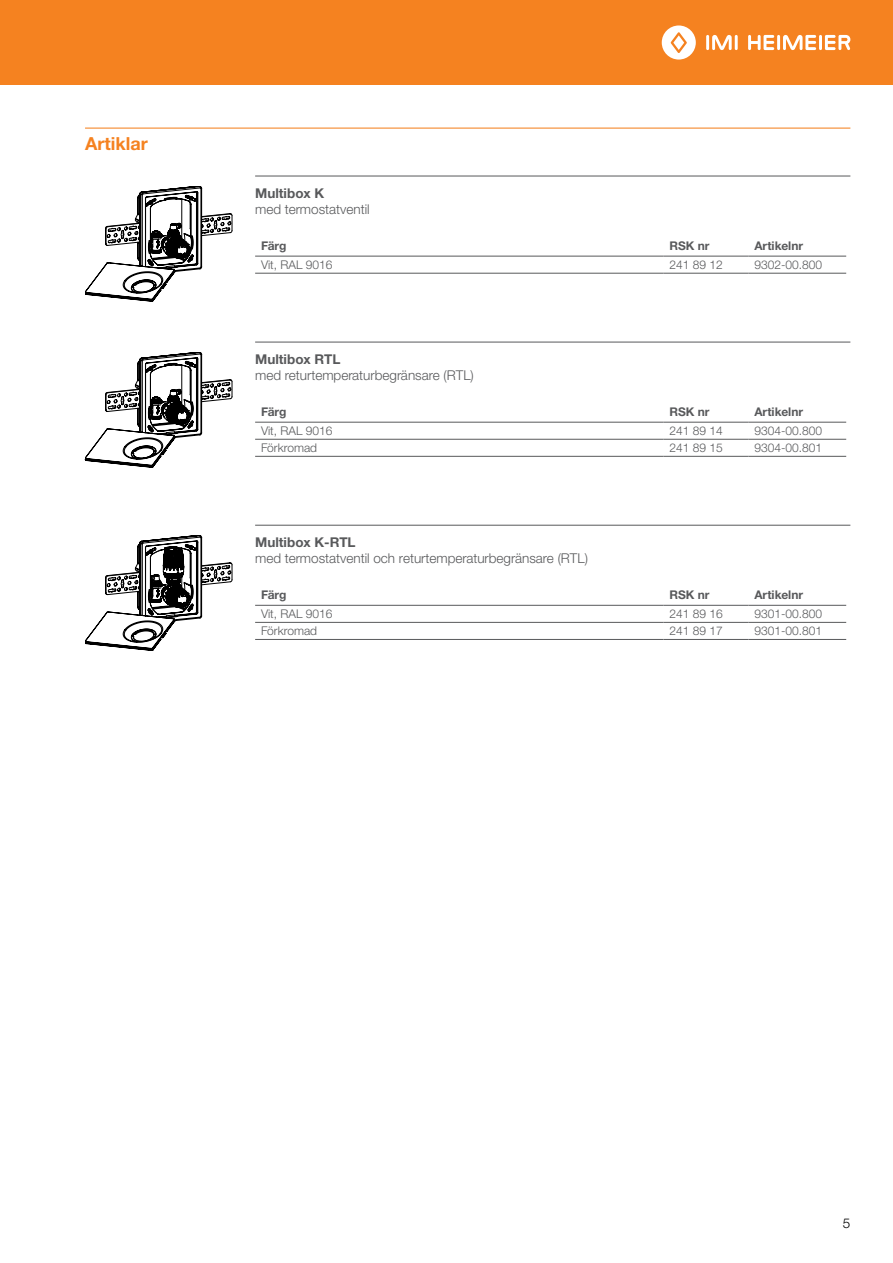
<style>
.page{position:relative;width:893px;height:1263px;background:#fff}
.page>*{position:absolute;margin:0;border:0;box-sizing:border-box;transform-origin:0 0}
.t1{font:700 18px "Helvetica Neue LTW1 G";color:#f58220}
.t2{font:300 13.5px "Helvetica Neue LTW1 G";color:#58595b}
.t3{font:700 13.5px "Helvetica Neue LTW1 G";color:#58595b}
.t4{font:300 13.5px "Helvetica Neue LTW1 G";color:#000}
.t5{font:300 12px "Helvetica Neue LTW1 G";color:#58595b}
.t6{font:700 12px "Helvetica Neue LTW1 G";color:#58595b}
</style>
<div class="page">
<div style="left:0;top:0;width:893px;height:85px;background:#f58220"></div>
<hr style="left:706px;top:35px;width:3px;height:15px;background:#fff">
<hr style="left:735px;top:35px;width:3px;height:15px;background:#fff">
<svg style="left:712px;top:35px;width:20px;height:15px"></svg>
<svg style="left:662px;top:25px;width:34px;height:35px"></svg>
<hr style="left:777px;top:35px;width:3px;height:15px;background:#fff">
<svg style="left:748px;top:35px;width:26px;height:15px"></svg>
<hr style="left:819px;top:35px;width:3px;height:15px;background:#fff">
<svg style="left:783px;top:35px;width:33px;height:15px"></svg>
<svg style="left:825px;top:35px;width:25px;height:15px"></svg>
<hr style="left:85px;top:128px;width:765px;height:1px;background:#f58220">
<hr style="left:255px;top:176px;width:595px;height:1px;background:#58595b">
<hr style="left:255px;top:342px;width:595px;height:1px;background:#58595b">
<hr style="left:255px;top:256px;width:408px;height:1px;background:#58595b">
<hr style="left:663px;top:256px;width:85px;height:1px;background:#58595b">
<hr style="left:748px;top:256px;width:98px;height:1px;background:#58595b">
<hr style="left:255px;top:273px;width:408px;height:1px;background:#58595b">
<hr style="left:663px;top:273px;width:85px;height:1px;background:#58595b">
<hr style="left:748px;top:273px;width:98px;height:1px;background:#58595b">
<hr style="left:255px;top:525px;width:595px;height:1px;background:#58595b">
<hr style="left:255px;top:422px;width:408px;height:1px;background:#58595b">
<hr style="left:663px;top:422px;width:85px;height:1px;background:#58595b">
<hr style="left:748px;top:422px;width:98px;height:1px;background:#58595b">
<hr style="left:255px;top:439px;width:408px;height:1px;background:#58595b">
<hr style="left:255px;top:456px;width:408px;height:1px;background:#58595b">
<hr style="left:663px;top:439px;width:85px;height:1px;background:#58595b">
<hr style="left:663px;top:456px;width:85px;height:1px;background:#58595b">
<hr style="left:748px;top:439px;width:98px;height:1px;background:#58595b">
<hr style="left:748px;top:456px;width:98px;height:1px;background:#58595b">
<hr style="left:255px;top:605px;width:408px;height:1px;background:#58595b">
<hr style="left:663px;top:605px;width:85px;height:1px;background:#58595b">
<hr style="left:748px;top:605px;width:98px;height:1px;background:#58595b">
<hr style="left:255px;top:622px;width:408px;height:1px;background:#58595b">
<hr style="left:255px;top:639px;width:408px;height:1px;background:#58595b">
<hr style="left:663px;top:622px;width:85px;height:1px;background:#58595b">
<hr style="left:663px;top:639px;width:85px;height:1px;background:#58595b">
<hr style="left:748px;top:622px;width:98px;height:1px;background:#58595b">
<hr style="left:748px;top:639px;width:98px;height:1px;background:#58595b">
<svg style="left:85px;top:186px;width:147px;height:115px"></svg>
<svg style="left:85px;top:352px;width:147px;height:115px"></svg>
<svg style="left:85px;top:535px;width:147px;height:115px"></svg>
<h1 class="t1" style="left:85px;top:132px;width:64px">Artiklar</h1>
<p class="t3" style="left:255px;top:184px;width:71px">Multibox K</p>
<p class="t2" style="left:255px;top:201px;width:116px">med termostatventil</p>
<p class="t6" style="left:261px;top:238px;width:27px">Färg</p>
<p class="t6" style="left:669px;top:238px;width:42px">RSK nr</p>
<p class="t6" style="left:754px;top:238px;width:50px">Artikelnr</p>
<p class="t5" style="left:261px;top:257px;width:73px">Vit, RAL 9016</p>
<p class="t5" style="left:669px;top:257px;width:55px">241 89 12</p>
<p class="t5" style="left:754px;top:257px;width:69px">9302-00.800</p>
<p class="t3" style="left:255px;top:351px;width:87px">Multibox RTL</p>
<p class="t2" style="left:255px;top:367px;width:220px">med returtemperaturbegränsare (RTL)</p>
<p class="t6" style="left:261px;top:404px;width:27px">Färg</p>
<p class="t6" style="left:669px;top:404px;width:42px">RSK nr</p>
<p class="t6" style="left:754px;top:404px;width:50px">Artikelnr</p>
<p class="t5" style="left:261px;top:423px;width:73px">Vit, RAL 9016</p>
<p class="t5" style="left:669px;top:423px;width:55px">241 89 14</p>
<p class="t5" style="left:754px;top:423px;width:69px">9304-00.800</p>
<p class="t5" style="left:261px;top:440px;width:57px">Förkromad</p>
<p class="t5" style="left:669px;top:440px;width:55px">241 89 15</p>
<p class="t5" style="left:754px;top:440px;width:69px">9304-00.801</p>
<p class="t3" style="left:255px;top:534px;width:102px">Multibox K-RTL</p>
<p class="t2" style="left:255px;top:550px;width:334px">med termostatventil och returtemperaturbegränsare (RTL)</p>
<p class="t6" style="left:261px;top:587px;width:27px">Färg</p>
<p class="t6" style="left:669px;top:587px;width:42px">RSK nr</p>
<p class="t6" style="left:754px;top:587px;width:50px">Artikelnr</p>
<p class="t5" style="left:261px;top:606px;width:73px">Vit, RAL 9016</p>
<p class="t5" style="left:669px;top:606px;width:55px">241 89 16</p>
<p class="t5" style="left:754px;top:606px;width:69px">9301-00.800</p>
<p class="t5" style="left:261px;top:624px;width:57px">Förkromad</p>
<p class="t5" style="left:669px;top:624px;width:55px">241 89 17</p>
<p class="t5" style="left:754px;top:624px;width:69px">9301-00.801</p>
<p class="t4" style="left:843px;top:1215px;width:9px">5</p>
</div>
